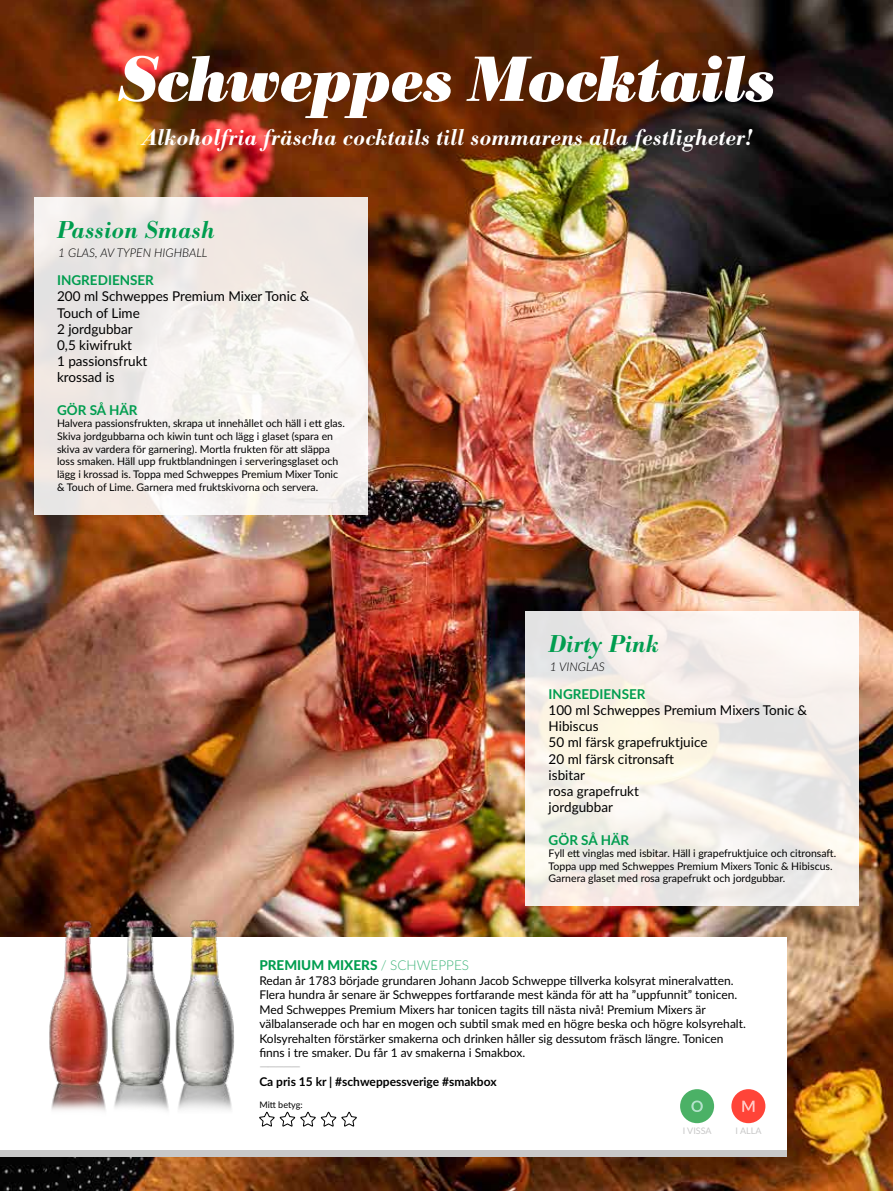
<style>
.page{position:relative;width:893px;height:1191px;background:#fff}
.page>*{position:absolute;margin:0;border:0;box-sizing:border-box;transform-origin:0 0}
.t1{font:italic 700 62.7px "Bodoni BE";color:#fff}
.t2{font:italic 500 24px "Bodoni BE";color:#009d4f}
.t3{font:italic 500 22.5px "Bodoni BE";color:#fff}
.t4{font:13.5px/16.2px "Lato";color:#000}
.t5{font:700 13.5px "Lato";color:#009d4f}
.t6{font:800 13.5px "Lato";color:#009d4f}
.t7{font:12px/14.4px "Lato";color:#000}
.t8{font:700 12px "Lato";color:#000}
.t9{font:italic 300 12px "Lato";color:#000}
.t10{font:700 12px "Lato";color:#c8c8c8}
.t11{font:10.5px/12.6px "Lato";color:#000}
.t12{font:700 10.5px "Lato";color:#000}
.t13{font:9px "Lato";color:#c8c8c8}
.t14{font:9px "Lato";color:#000}
.s1{font-weight:300;color:#40b57b}
</style>
<div class="page">
<img style="left:0;top:0;width:893px;height:1191px">
<div style="left:0;top:936px;width:787px;height:214px;background:#fff"></div>
<div style="left:0;top:1150px;width:787px;height:6px;background:#c8c8c8"></div>
<svg style="left:259px;top:1111px;width:98px;height:15px"></svg>
<svg style="left:526px;top:611px;width:333px;height:294px;fill:#f7f0e9"></svg>
<svg style="left:34px;top:198px;width:333px;height:317px;fill:#f1ebe7"></svg>
<img style="left:45px;top:916px;width:62px;height:195px">
<img style="left:107px;top:916px;width:64px;height:195px">
<img style="left:171px;top:916px;width:66px;height:194px">
<div style="left:731px;top:1089px;width:34px;height:34px;background:#ff4438;border-radius:50%"></div>
<svg style="left:742px;top:1100px;width:12px;height:12px"></svg>
<div style="left:680px;top:1089px;width:34px;height:34px;background:#4bb166;border-radius:50%"></div>
<svg style="left:691px;top:1100px;width:12px;height:12px"></svg>
<h1 class="t1" style="left:119px;top:40px;width:657px">Schweppes Mocktails</h1>
<h3 class="t3" style="left:141px;top:125px;width:612px">Alkoholfria fräscha cocktails till sommarens alla festligheter!</h3>
<h2 class="t2" style="left:57px;top:216px;width:159px">Passion Smash</h2>
<p class="t9" style="left:58px;top:245px;width:151px">1 GLAS, AV TYPEN HIGHBALL</p>
<p class="t5" style="left:57px;top:270px;width:98px">INGREDIENSER</p>
<p class="t4" style="left:57px;top:288px;width:254px">200 ml Schweppes Premium Mixer Tonic &amp;<br>Touch of Lime<br>2 jordgubbar<br>0,5 kiwifrukt<br>1 passionsfrukt<br>krossad is</p>
<p class="t5" style="left:57px;top:400px;width:82px">GÖR SÅ HÄR</p>
<p class="t11" style="left:57px;top:417px;width:289px">Halvera passionsfrukten, skrapa ut innehållet och häll i ett glas.<br>Skiva jordgubbarna och kiwin tunt och lägg i glaset (spara en skiva av vardera för garnering). Mortla frukten för att släppa loss smaken. Häll upp fruktblandningen i serveringsglaset och lägg i krossad is. Toppa med Schweppes Premium Mixer Tonic &amp; Touch of Lime. Garnera med fruktskivorna och servera.</p>
<p class="t12" style="left:34px;top:1160px;width:14px">20</p>
<h2 class="t2" style="left:549px;top:629px;width:112px">Dirty Pink</h2>
<p class="t9" style="left:550px;top:658px;width:57px">1 VINGLAS</p>
<p class="t5" style="left:549px;top:684px;width:98px">INGREDIENSER</p>
<p class="t4" style="left:549px;top:701px;width:260px">100 ml Schweppes Premium Mixers Tonic &amp;<br>Hibiscus<br>50 ml färsk grapefruktjuice<br>20 ml färsk citronsaft<br>isbitar<br>rosa grapefrukt<br>jordgubbar</p>
<p class="t5" style="left:549px;top:829px;width:82px">GÖR SÅ HÄR</p>
<p class="t11" style="left:549px;top:846px;width:289px">Fyll ett vinglas med isbitar. Häll i grapefruktjuice och citronsaft.<br>Toppa upp med Schweppes Premium Mixers Tonic &amp; Hibiscus.<br>Garnera glaset med rosa grapefrukt och jordgubbar.</p>
<p class="t6" style="left:259px;top:955px;width:211px">PREMIUM MIXERS <span class="s1">/ SCHWEPPES</span></p>
<p class="t7" style="left:259px;top:972px;width:488px">Redan år 1783 började grundaren Johann Jacob Schweppe tillverka kolsyrat mineralvatten.<br>Flera hundra år senare är Schweppes fortfarande mest kända för att ha ”uppfunnit” tonicen.<br>Med Schweppes Premium Mixers har tonicen tagits till nästa nivå! Premium Mixers är välbalanserade och har en mogen och subtil smak med en högre beska och högre kolsyrehalt.<br>Kolsyrehalten förstärker smakerna och drinken håller sig dessutom fräsch längre. Tonicen finns i tre smaker. Du får 1 av smakerna i Smakbox.</p>
<p class="t10" style="left:259px;top:1058px;width:43px">—————</p>
<p class="t8" style="left:259px;top:1072px;width:239px">Ca pris 15 kr | #schweppessverige #smakbox</p>
<p class="t14" style="left:259px;top:1098px;width:45px">Mitt betyg:</p>
<p class="t13" style="left:683px;top:1124px;width:30px">I VISSA</p>
<p class="t13" style="left:736px;top:1124px;width:27px">I ALLA</p>
</div>
